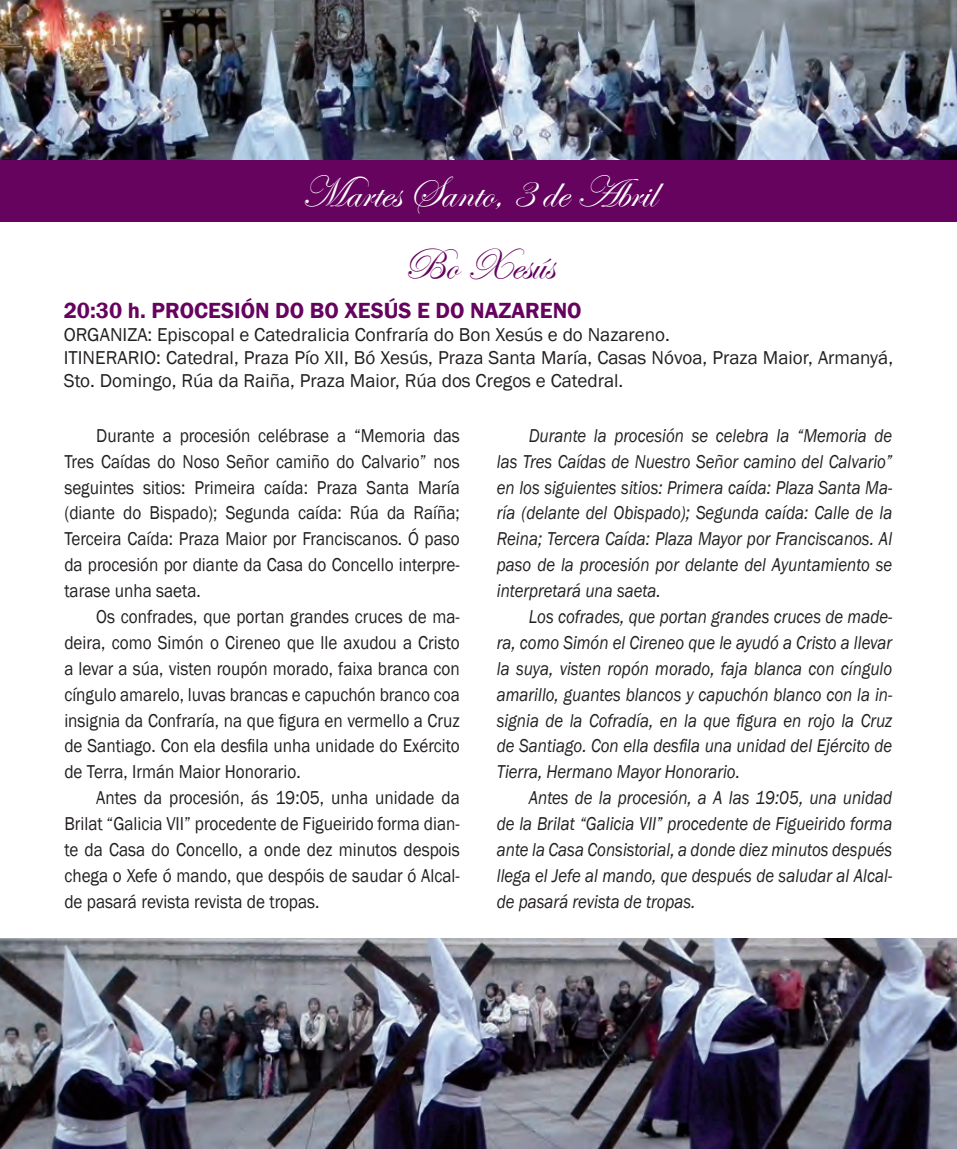
<style>
.page{position:relative;width:957px;height:1149px;background:#fff}
.page>*{position:absolute;margin:0;border:0;box-sizing:border-box;transform-origin:0 0}
.t1{font:45px "Edwardian Script ITC";color:#fff}
.t2{font:45px "Edwardian Script ITC";color:#65035f}
.t3{font:600 22.5px "Franklin Gothic";color:#65035f}
.t4{font:italic 19.12px/25.9px "Franklin Gothic";color:#231f20;text-align:justify;scale:.88 1}
.t5{font:19.12px/25.9px "Franklin Gothic";color:#231f20;text-align:justify;scale:.9 1}
.t6{font:19.12px/22.9px "Franklin Gothic";color:#231f20}
</style>
<div class="page">
<img style="left:0;top:0;width:957px;height:161px">
<img style="left:0;top:938px;width:957px;height:210px">
<div style="left:0;top:161px;width:957px;height:61px;background:#65035f"></div>
<p class="t1" style="left:301px;top:168px;width:356px">Martes Santo, 3 de Abril</p>
<p class="t2" style="left:403px;top:240px;width:152px">Bo Xesús</p>
<p class="t3" style="left:64px;top:296px;width:519px">20:30 h. PROCESIÓN DO BO XESÚS E DO NAZARENO</p>
<p class="t6" style="left:64px;top:323px;width:608px">ORGANIZA: Episcopal e Catedralicia Confraría do Bon Xesús e do Nazareno.</p>
<p class="t6" style="left:64px;top:346px;width:831px">ITINERARIO: Catedral, Praza Pío XII, Bó Xesús, Praza Santa María, Casas Nóvoa, Praza Maior, Armanyá,<br>Sto. Domingo, Rúa da Raiña, Praza Maior, Rúa dos Cregos e Catedral.</p>
<p class="t5" style="left:64px;top:422px;width:441px;text-indent:32px">Durante a procesión celébrase a “Memoria das Tres Caídas do Noso Señor camiño do Calvario” nos seguintes sitios: Primeira caída: Praza Santa María (diante do Bispado); Segunda caída: Rúa da Raíña; Terceira Caída: Praza Maior por Franciscanos. Ó paso da procesión por diante da Casa do Concello interpre&shy;tarase unha saeta.</p>
<p class="t5" style="left:64px;top:604px;width:441px;text-indent:32px">Os confrades, que portan grandes cruces de ma&shy;deira, como Simón o Cireneo que lle axudou a Cristo a levar a súa, visten roupón morado, faixa branca con cíngulo amarelo, luvas brancas e capuchón branco coa insignia da Confraría, na que figura en vermello a Cruz de Santiago. Con ela desfila unha unidade do Exército de Terra, Irmán Maior Honorario.</p>
<p class="t5" style="left:64px;top:785px;width:441px;text-indent:32px">Antes da procesión, ás 19:05, unha unidade da Brilat “Galicia VII” procedente de Figueirido forma dian&shy;te da Casa do Concello, a onde dez minutos despois chega o Xefe ó mando, que despóis de saudar ó Alcal&shy;de pasará revista revista de tropas.</p>
<p class="t4" style="left:497px;top:422px;width:451px;text-indent:32px">Durante la procesión se celebra la “Memoria de las Tres Caídas de Nuestro Señor camino del Calvario” en los siguientes sitios: Primera caída: Plaza Santa Ma&shy;ría (delante del Obispado); Segunda caída: Calle de la Reina; Tercera Caída: Plaza Mayor por Franciscanos. Al paso de la procesión por delante del Ayuntamiento se interpretará una saeta.</p>
<p class="t4" style="left:497px;top:604px;width:451px;text-indent:32px">Los cofrades, que portan grandes cruces de made&shy;ra, como Simón el Cireneo que le ayudó a Cristo a llevar la suya, visten ropón morado, faja blanca con cíngulo amarillo, guantes blancos y capuchón blanco con la in&shy;signia de la Cofradía, en la que figura en rojo la Cruz de Santiago. Con ella desfila una unidad del Ejército de Tierra, Hermano Mayor Honorario.</p>
<p class="t4" style="left:497px;top:785px;width:451px;text-indent:32px">Antes de la procesión, a A las 19:05, una unidad de la Brilat “Galicia VII” procedente de Figueirido forma ante la Casa Consistorial, a donde diez minutos después llega el Jefe al mando, que después de saludar al Alcal&shy;de pasará revista de tropas.</p>
</div>
